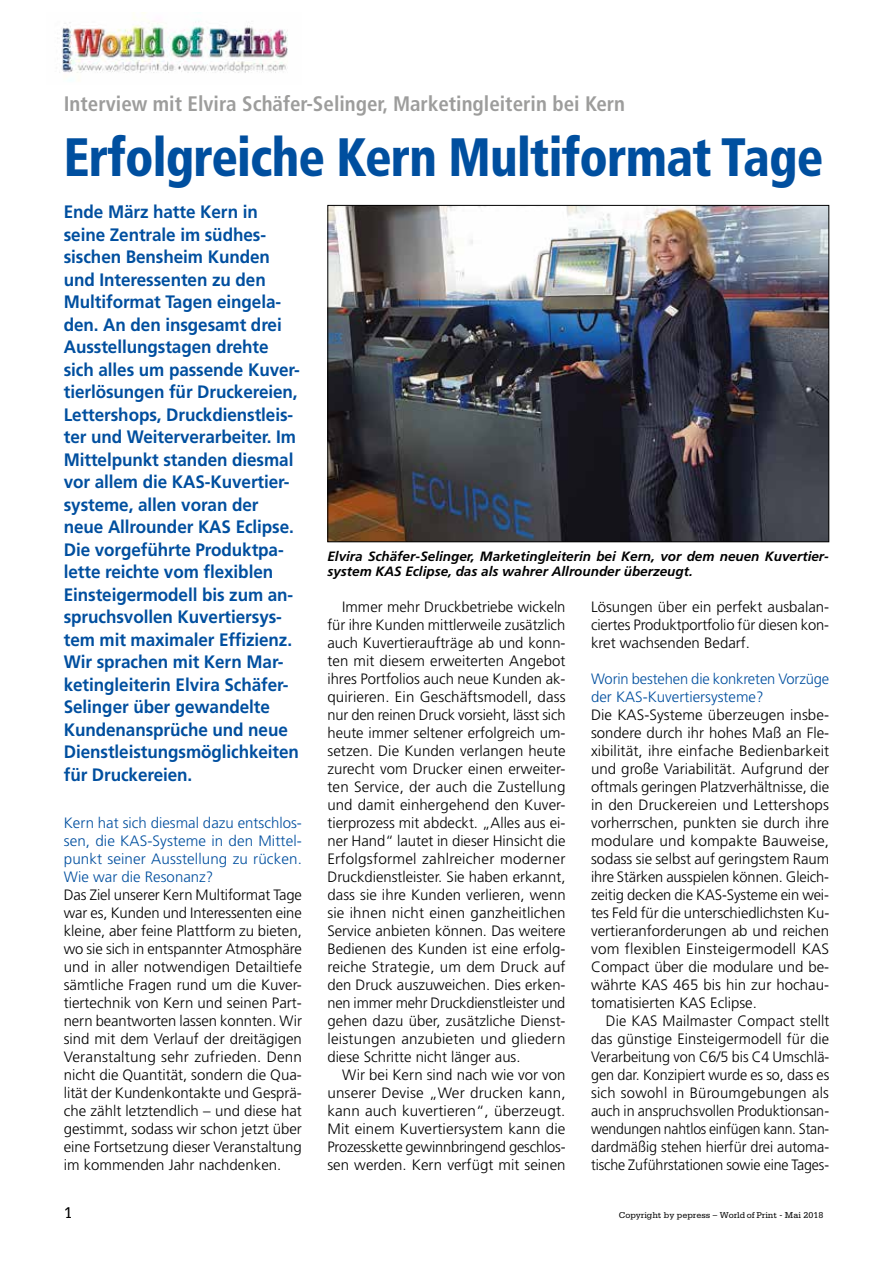
<style>
.page{position:relative;width:893px;height:1263px;background:#fff}
.page>*{position:absolute;margin:0;border:0;box-sizing:border-box;transform-origin:0 0}
.t1{font:900 condensed 54px "Frutiger";letter-spacing:-.015em;color:#004f9f;scale:.92 1}
.t2{font:700 condensed 21px "Frutiger";color:#9d9d9c}
.t3{font:700 18px/22.5px "Frutiger";letter-spacing:-.005em;color:#004f9f;scale:.95 1}
.t4{font:16.5px "Serifa";color:#000}
.t5{font:300 15px/18px "Frutiger";color:#000;text-align:justify}
.t6{font:300 15px/18px "Frutiger";color:#004f9f;text-align:justify}
.t7{font:italic 700 13.5px/15px "Frutiger";color:#000}
.t8{font:9px "Serifa";color:#000}
</style>
<div class="page">
<img style="left:329px;top:207px;width:498px;height:333px">
<img style="left:57px;top:13px;width:231px;height:68px">
<h2 class="t2" style="left:64px;top:91px;width:563px">Interview mit Elvira Schäfer-Selinger, Marketingleiterin bei Kern</h2>
<h1 class="t1" style="left:64px;top:125px;width:827px">Erfolgreiche Kern Multiformat Tage</h1>
<p class="t3" style="left:64px;top:200px;width:250px">Ende März hatte Kern in seine Zentrale im südhes&shy;sischen Bensheim Kunden und Interessenten zu den<br>Multiformat Tagen eingela&shy;den. An den insgesamt drei<br>Ausstellungstagen drehte sich alles um passende Kuver&shy;tierlösungen für Druckereien,<br>Lettershops, Druckdienstleis&shy;ter und Weiterverarbeiter. Im<br>Mittelpunkt standen diesmal vor allem die KAS-Kuvertier&shy;systeme, allen voran der neue Allrounder KAS Eclipse.<br>Die vorgeführte Produktpa&shy;lette reichte vom flexiblen<br>Einsteigermodell bis zum an&shy;spruchsvollen Kuvertiersys&shy;tem mit maximaler Effizienz.<br>Wir sprachen mit Kern Mar&shy;ketingleiterin Elvira Schäfer-<br>Selinger über gewandelte<br>Kundenansprüche und neue<br>Dienstleistungsmöglichkeiten für Druckereien.</p>
<p class="t6" style="left:64px;top:814px;width:240px">Kern hat sich diesmal dazu entschlos&shy;sen, die KAS-Systeme in den Mittel&shy;punkt seiner Ausstellung zu rücken.<br>Wie war die Resonanz?</p>
<p class="t5" style="left:64px;top:886px;width:240px">Das Ziel unserer Kern Multiformat Tage war es, Kunden und Interessenten eine kleine, aber feine Plattform zu bieten, wo sie sich in entspannter Atmosphäre und in aller notwendigen Detailtiefe sämtliche Fragen rund um die Kuver&shy;tiertechnik von Kern und seinen Part&shy;nern beantworten lassen konnten. Wir sind mit dem Verlauf der dreitägigen Veranstaltung sehr zufrieden. Denn nicht die Quantität, sondern die Qua&shy;lität der Kundenkontakte und Gesprä&shy;che zählt letztendlich – und diese hat gestimmt, sodass wir schon jetzt über eine Fortsetzung dieser Veranstaltung im kommenden Jahr nachdenken.</p>
<p class="t7" style="left:327px;top:549px;width:503px">Elvira Schäfer-Selinger, Marketingleiterin bei Kern, vor dem neuen Kuvertier&shy;system KAS Eclipse, das als wahrer Allrounder überzeugt.</p>
<p class="t5" style="left:591px;top:598px;width:240px">Lösungen über ein perfekt ausbalan&shy;ciertes Produktportfolio für diesen kon&shy;kret wachsenden Bedarf.</p>
<p class="t6" style="left:591px;top:670px;width:240px">Worin bestehen die konkreten Vorzüge der KAS-Kuvertiersysteme?</p>
<p class="t5" style="left:591px;top:706px;width:240px">Die KAS-Systeme überzeugen insbe&shy;sondere durch ihr hohes Maß an Fle&shy;xibilität, ihre einfache Bedienbarkeit und große Variabilität. Aufgrund der oftmals geringen Platzverhältnisse, die in den Druckereien und Lettershops vorherrschen, punkten sie durch ihre modulare und kompakte Bauweise, sodass sie selbst auf geringstem Raum ihre Stärken ausspielen können. Gleich&shy;zeitig decken die KAS-Systeme ein wei&shy;tes Feld für die unterschiedlichsten Ku&shy;vertieranforderungen ab und reichen vom flexiblen Einsteigermodell KAS Compact über die modulare und be&shy;währte KAS 465 bis hin zur hochau&shy;tomatisierten KAS Eclipse.</p>
<p class="t5" style="left:591px;top:1012px;width:240px;text-indent:15px">Die KAS Mailmaster Compact stellt das günstige Einsteigermodell für die Verarbeitung von C6/5 bis C4 Umschlä&shy;gen dar. Konzipiert wurde es so, dass es sich sowohl in Büroumgebungen als auch in anspruchsvollen Produktionsan&shy;wendungen nahtlos einfügen kann. Stan&shy;dardmäßig stehen hierfür drei automa&shy;tische Zuführstationen sowie eine Tages-</p>
<p class="t5" style="left:327px;top:598px;width:240px;text-indent:15px">Immer mehr Druckbetriebe wickeln für ihre Kunden mittlerweile zusätzlich auch Kuvertieraufträge ab und konn&shy;ten mit diesem erweiterten Angebot ihres Portfolios auch neue Kunden ak&shy;quirieren. Ein Geschäftsmodell, dass nur den reinen Druck vorsieht, lässt sich heute immer seltener erfolgreich um&shy;setzen. Die Kunden verlangen heute zurecht vom Drucker einen erweiter&shy;ten Service, der auch die Zustellung und damit einhergehend den Kuver&shy;tierprozess mit abdeckt. „Alles aus ei&shy;ner Hand“ lautet in dieser Hinsicht die Erfolgsformel zahlreicher moderner Druckdienstleister. Sie haben erkannt, dass sie ihre Kunden verlieren, wenn sie ihnen nicht einen ganzheitlichen Service anbieten können. Das weitere Bedienen des Kunden ist eine erfolg&shy;reiche Strategie, um dem Druck auf den Druck auszuweichen. Dies erken&shy;nen immer mehr Druckdienstleister und gehen dazu über, zusätzliche Dienst&shy;leistungen anzubieten und gliedern diese Schritte nicht länger aus.</p>
<p class="t5" style="left:327px;top:1066px;width:240px;text-indent:15px">Wir bei Kern sind nach wie vor von unserer Devise „Wer drucken kann, kann auch kuvertieren“, überzeugt.<br>Mit einem Kuvertiersystem kann die Prozesskette gewinnbringend geschlos&shy;sen werden. Kern verfügt mit seinen</p>
<p class="t4" style="left:64px;top:1203px;width:11px">1</p>
<p class="t8" style="left:619px;top:1210px;width:206px">Copyright by pepress – World of Print - Mai 2018</p>
</div>
